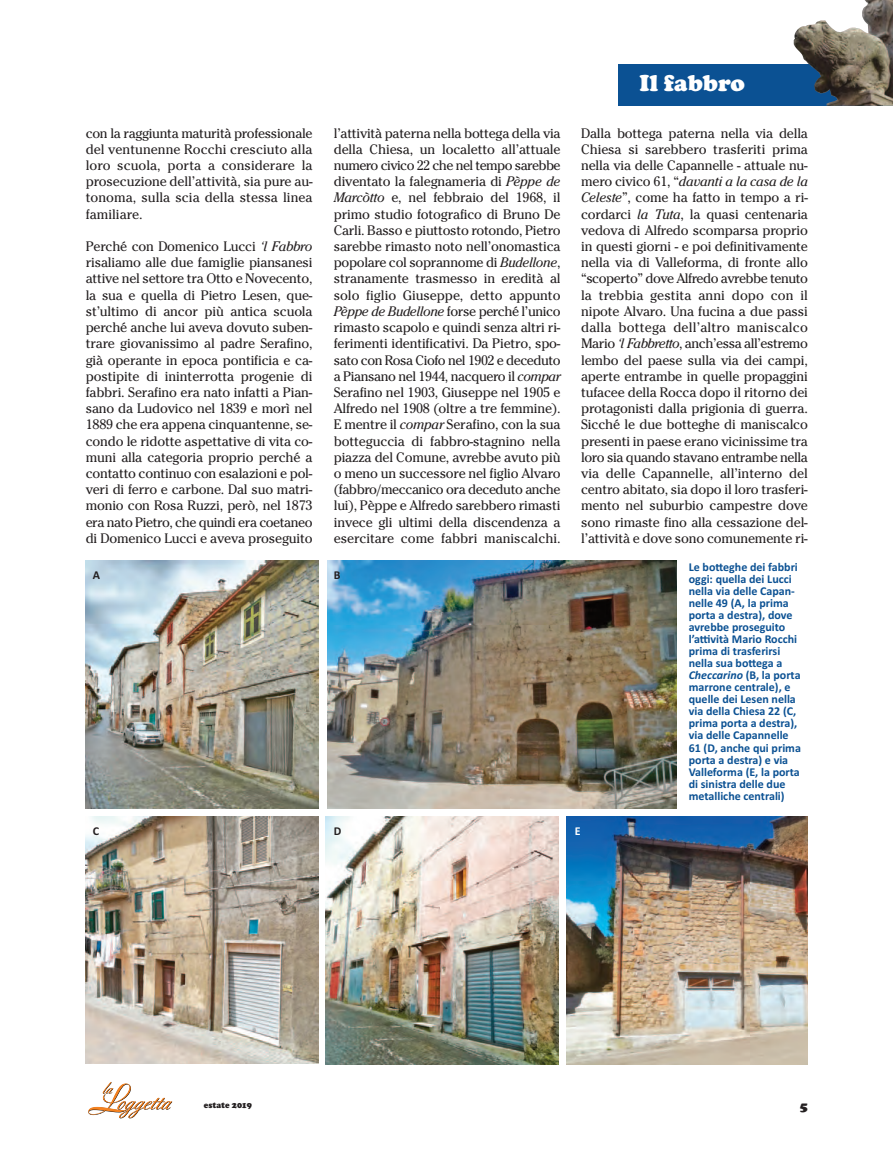
<style>
.page{position:relative;width:893px;height:1149px;background:#fff}
.page>*{position:absolute;margin:0;border:0;box-sizing:border-box;transform-origin:0 0}
.t1{font:900 24px "Cooper";color:#fff}
.t2{font:13.5px/16.2px "Cheltenham S Si";letter-spacing:-.015em;color:#231f20;text-align:justify}
.t3{font:900 13.5px "Cooper";color:#231f20}
.t4{font:700 12px/12px "Calibri";color:#0b5193}
.t5{font:700 12px "Calibri";color:#231f20}
.t6{font:700 12px "Calibri";color:#fff}
.t7{font:900 9px "Cooper";color:#231f20;scale:.95 1}
.s1{font-style:italic}
</style>
<div class="page">
<div style="left:618px;top:64px;width:275px;height:42px;background:#0b5193"></div>
<img style="left:793px;top:0;width:100px;height:106px">
<svg style="left:88px;top:1082px;width:84px;height:35px"></svg>
<img style="left:85px;top:560px;width:233px;height:248px">
<img style="left:85px;top:816px;width:233px;height:247px">
<img style="left:327px;top:560px;width:350px;height:248px">
<img style="left:326px;top:816px;width:233px;height:247px">
<img style="left:567px;top:816px;width:241px;height:247px">
<p class="t2" style="left:86px;top:126px;width:228px">con la raggiunta maturità professionale del ventunenne Rocchi cresciuto alla loro scuola, porta a considerare la prosecuzione dell’attività, sia pure au&shy;tonoma, sulla scia della stessa linea familiare.</p>
<p class="t2" style="left:86px;top:239px;width:228px">Perché con Domenico Lucci <span class="s1">‘l Fabbro </span>risaliamo alle due famiglie piansanesi attive nel settore tra Otto e Novecento, la sua e quella di Pietro Lesen, que&shy;st’ultimo di ancor più antica scuola perché anche lui aveva dovuto suben&shy;trare giovanissimo al padre Serafino, già operante in epoca pontificia e ca&shy;postipite di ininterrotta progenie di fabbri. Serafino era nato infatti a Pian&shy;sano da Ludovico nel 1839 e morì nel 1889 che era appena cinquantenne, se&shy;condo le ridotte aspettative di vita co&shy;muni alla categoria proprio perché a contatto continuo con esalazioni e pol&shy;veri di ferro e carbone. Dal suo matri&shy;monio con Rosa Ruzzi, però, nel 1873 era nato Pietro, che quindi era coetaneo di Domenico Lucci e aveva proseguito</p>
<p class="t5" style="left:93px;top:570px;width:9px">A</p>
<p class="t2" style="left:334px;top:126px;width:228px">l’attività paterna nella bottega della via della Chiesa, un localetto all’attuale numero civico 22 che nel tempo sarebbe diventato la falegnameria di <span class="s1">Pèppe de Marcòtto</span> e, nel febbraio del 1968, il primo studio fotografico di Bruno De Carli. Basso e piuttosto rotondo, Pietro sarebbe rimasto noto nell’onomastica popolare col soprannome di <span class="s1">Budellone</span>, stranamente trasmesso in eredità al solo figlio Giuseppe, detto appunto <span class="s1">Pèppe de Budellone</span> forse perché l’unico rimasto scapolo e quindi senza altri ri&shy;ferimenti identificativi. Da Pietro, spo&shy;sato con Rosa Ciofo nel 1902 e deceduto a Piansano nel 1944, nacquero il <span class="s1">compar </span>Serafino nel 1903, Giuseppe nel 1905 e Alfredo nel 1908 (oltre a tre femmine).<br>E mentre il <span class="s1">compar</span> Serafino, con la sua botteguccia di fabbro-stagnino nella piazza del Comune, avrebbe avuto più o meno un successore nel figlio Alvaro (fabbro/meccanico ora deceduto anche lui), Pèppe e Alfredo sarebbero rimasti invece gli ultimi della discendenza a esercitare come fabbri maniscalchi.</p>
<p class="t5" style="left:334px;top:570px;width:8px">B</p>
<p class="t1" style="left:639px;top:74px;width:107px">Il fabbro</p>
<p class="t2" style="left:581px;top:126px;width:228px">Dalla bottega paterna nella via della Chiesa si sarebbero trasferiti prima nella via delle Capannelle - attuale nu&shy;mero civico 61, “<span class="s1">davanti a la casa de la Celeste</span>”, come ha fatto in tempo a ri&shy;cordarci <span class="s1">la Tuta</span>, la quasi centenaria vedova di Alfredo scomparsa proprio in questi giorni - e poi definitivamente nella via di Valleforma, di fronte allo “scoperto” dove Alfredo avrebbe tenuto la trebbia gestita anni dopo con il nipote Alvaro. Una fucina a due passi dalla bottega dell’altro maniscalco Mario <span class="s1">‘l Fabbretto</span>, anch’essa all’estremo lembo del paese sulla via dei campi, aperte entrambe in quelle propaggini tufacee della Rocca dopo il ritorno dei protagonisti dalla prigionia di guerra.<br>Sicché le due botteghe di maniscalco presenti in paese erano vicinissime tra loro sia quando stavano entrambe nella via delle Capannelle, all’interno del centro abitato, sia dopo il loro trasferi&shy;mento nel suburbio campestre dove sono rimaste fino alla cessazione del&shy;l’attività e dove sono comunemente ri-</p>
<p class="t4" style="left:689px;top:562px;width:114px">Le botteghe dei fabbri oggi: quella dei Lucci nella via delle Capan&shy;nelle 49 (A, la prima porta a destra), dove avrebbe proseguito l’attività Mario Rocchi prima di trasferirsi nella sua bottega a<br><span class="s1">Checcarino</span> (B, la porta marrone centrale), e quelle dei Lesen nella via della Chiesa 22 (C, prima porta a destra), via delle Capannelle<br>61 (D, anche qui prima porta a destra) e via<br>Valleforma (E, la porta di sinistra delle due metalliche centrali)</p>
<p class="t5" style="left:93px;top:826px;width:8px">C</p>
<p class="t5" style="left:334px;top:826px;width:9px">D</p>
<p class="t6" style="left:575px;top:826px;width:7px">E</p>
<p class="t7" style="left:204px;top:1101px;width:52px">estate 2019</p>
<p class="t3" style="left:800px;top:1101px;width:10px">5</p>
</div>
